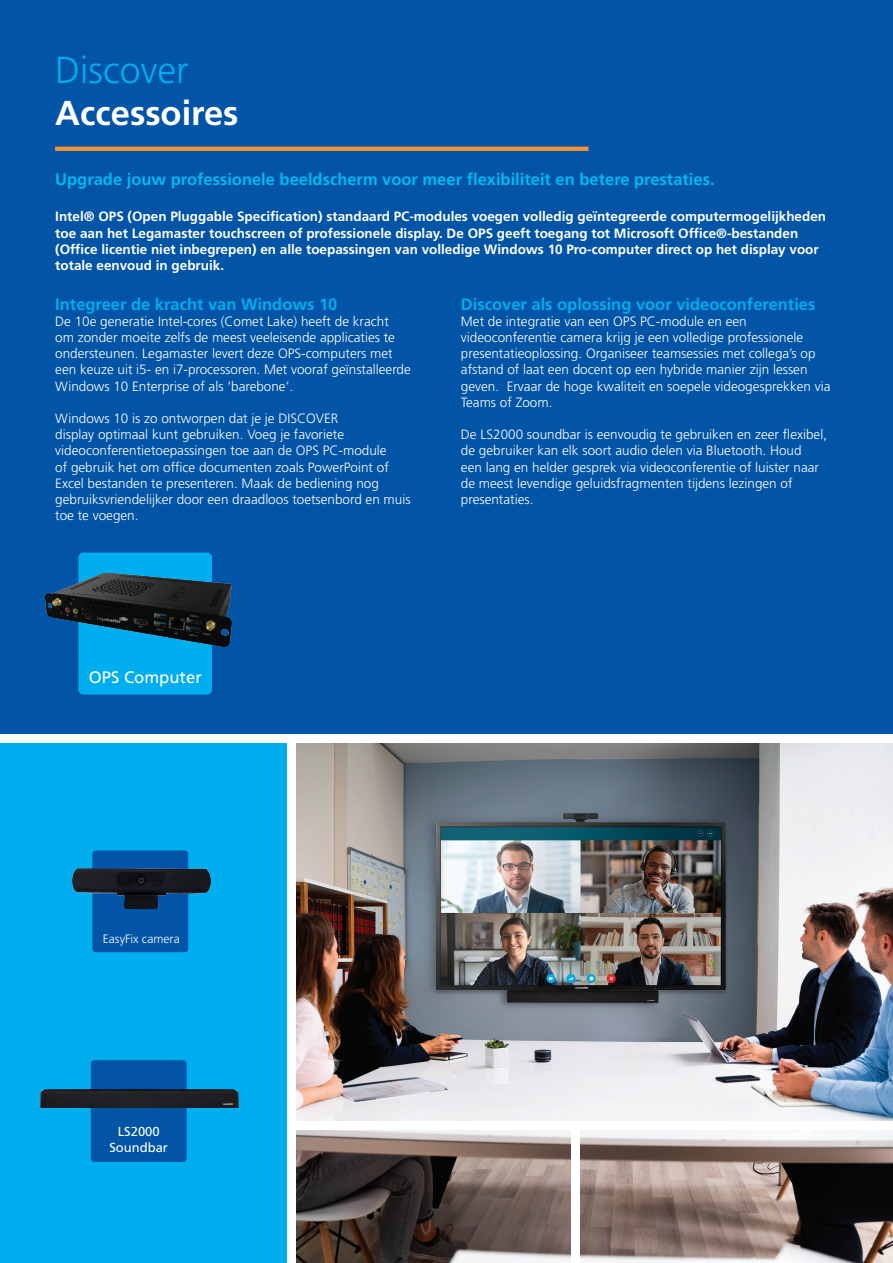
<style>
.page{position:relative;width:893px;height:1263px;background:#fff}
.page>*{position:absolute;margin:0;border:0;box-sizing:border-box;transform-origin:0 0}
.t1{font:300 37.5px "Frutiger LT Std";color:#00aeef}
.t2{font:700 34.5px "Frutiger LT Std";color:#fff}
.t3{font:16.65px "Frutiger LT Std";color:#fff}
.t4{font:700 16.5px "Frutiger LT Std";color:#00baf1}
.t5{font:700 16.5px "Frutiger LT Std";color:#00aeef}
.t6{font:300 13.5px/16.2px "Frutiger LT Std";color:#fff}
.t7{font:700 13.5px/16.2px "Frutiger LT Std";color:#fff}
.t8{font:13.05px/15.6px "Frutiger LT Std";color:#fff;text-align:center}
.t9{font:300 12.15px "Frutiger LT Std";color:#fff}
</style>
<div class="page">
<div style="left:0;top:0;width:893px;height:774px;background:#0154a6"></div>
<img style="left:296px;top:743px;width:597px;height:520px">
<div style="left:0;top:743px;width:287px;height:520px;background:#00aeef"></div>
<div style="left:571px;top:1125px;width:9px;height:138px;background:#fff"></div>
<div style="left:287px;top:739px;width:9px;height:524px;background:#fff"></div>
<div style="left:292px;top:1121px;width:601px;height:9px;background:#fff"></div>
<div style="left:78px;top:552px;width:134px;height:142px;background:#00aeef;border-radius:5px"></div>
<img style="left:45px;top:573px;width:186px;height:74px">
<div style="left:0;top:734px;width:893px;height:9px;background:#fff"></div>
<svg style="left:55px;top:147px;width:534px;height:4px;background:#f19134"></svg>
<div style="left:92px;top:850px;width:96px;height:102px;background:#0154a6;border-radius:4px"></div>
<div style="left:91px;top:1060px;width:96px;height:102px;background:#0154a6;border-radius:4px"></div>
<img style="left:72px;top:868px;width:138px;height:40px">
<div style="left:40px;top:1090px;width:198px;height:17px;background:#202023"></div>
<h1 class="t1" style="left:55px;top:49px;width:135px">Discover</h1>
<h2 class="t2" style="left:55px;top:93px;width:185px">Accessoires</h2>
<p class="t4" style="left:55px;top:170px;width:661px">Upgrade jouw professionele beeldscherm voor meer flexibiliteit en betere prestaties.</p>
<p class="t7" style="left:55px;top:209px;width:772px">Intel® OPS (Open Pluggable Specification) standaard PC-modules voegen volledig geïntegreerde computermogelijkheden toe aan het Legamaster touchscreen of professionele display. De OPS geeft toegang tot Microsoft Office®-bestanden (Office licentie niet inbegrepen) en alle toepassingen van volledige Windows 10 Pro-computer direct op het display voor totale eenvoud in gebruik.</p>
<p class="t5" style="left:55px;top:294px;width:284px">Integreer de kracht van Windows 10</p>
<p class="t6" style="left:55px;top:313px;width:357px">De 10e generatie Intel-cores (Comet Lake) heeft de kracht om zonder moeite zelfs de meest veeleisende applicaties te ondersteunen. Legamaster levert deze OPS-computers met een keuze uit i5- en i7-processoren. Met vooraf geïnstalleerde Windows 10 Enterprise of als ‘barebone’.</p>
<p class="t6" style="left:55px;top:410px;width:357px">Windows 10 is zo ontworpen dat je je DISCOVER<br>display optimaal kunt gebruiken. Voeg je favoriete videoconferentietoepassingen toe aan de OPS PC-module<br>of gebruik het om office documenten zoals PowerPoint of Excel bestanden te presenteren. Maak de bediening nog gebruiksvriendelijker door een draadloos toetsenbord en muis toe te voegen.</p>
<p class="t5" style="left:461px;top:294px;width:356px">Discover als oplossing voor videoconferenties</p>
<p class="t6" style="left:461px;top:313px;width:371px">Met de integratie van een OPS PC-module en een videoconferentie camera krijg je een volledige professionele presentatieoplossing. Organiseer teamsessies met collega’s op afstand of laat een docent op een hybride manier zijn lessen geven. Ervaar de hoge kwaliteit en soepele videogesprekken via Teams of Zoom.</p>
<p class="t6" style="left:461px;top:427px;width:368px">De LS2000 soundbar is eenvoudig te gebruiken en zeer flexibel, de gebruiker kan elk soort audio delen via Bluetooth. Houd<br>een lang en helder gesprek via videoconferentie of luister naar de meest levendige geluidsfragmenten tijdens lezingen of presentaties.</p>
<p class="t3" style="left:89px;top:667px;width:114px">OPS Computer</p>
<p class="t9" style="left:103px;top:932px;width:78px">EasyFix camera</p>
<p class="t8" style="left:109px;top:1124px;width:60px">LS2000<br>Soundbar</p>
</div>
